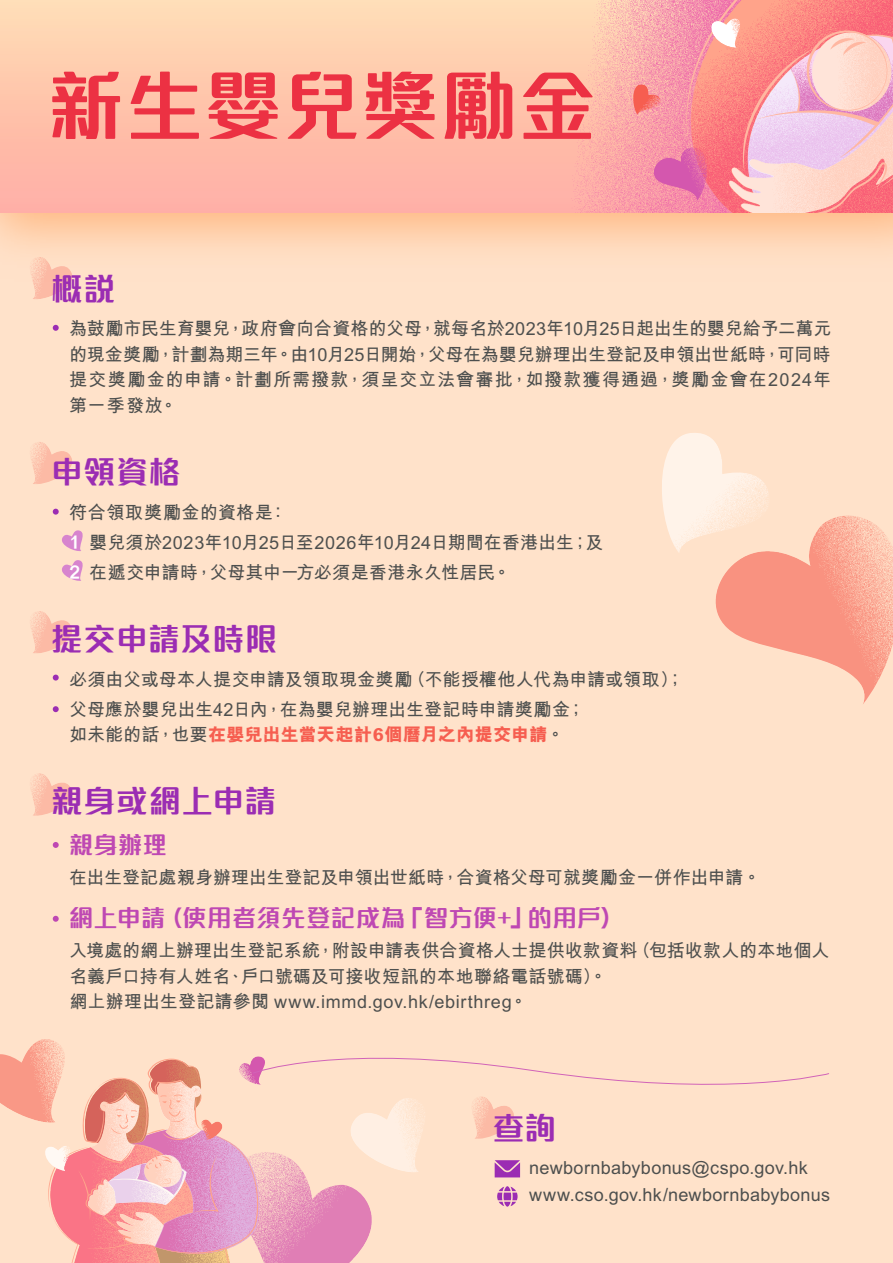
<style>
.page{position:relative;width:893px;height:1263px;background:#ffe2ca}
.page>*{position:absolute;margin:0;border:0;box-sizing:border-box;transform-origin:0 0}
.t1{font:700 76.5px "M Finance HK";letter-spacing:.025em;color:#ec3143}
.t2{font:700 31.5px "M Finance HK";letter-spacing:.03em;color:#9b2db3}
.t3{font:700 24px "M Finance HK";letter-spacing:.025em;color:#be48b3}
.t4{font:700 18px/25.5px "M Hei HK";letter-spacing:.015em;color:#4d4f4e}
.t5{font:800 18px "M Hei HK";letter-spacing:.015em;color:#f65e50}
.s1{font-weight:800;color:#fff}
.s2{font-weight:700;color:#4d4f4e}
</style>
<div class="page">
<div style="left:0;top:0;width:893px;height:213px;background:linear-gradient(to bottom,#ffdcb5,#ffaba4)"></div>
<svg style="left:633px;top:0;width:260px;height:213px"></svg>
<svg style="left:662px;top:433px;width:231px;height:271px"></svg>
<svg style="left:62px;top:530px;width:21px;height:21px"></svg>
<svg style="left:62px;top:560px;width:21px;height:21px"></svg>
<svg style="left:30px;top:257px;width:42px;height:42px"></svg>
<svg style="left:30px;top:442px;width:42px;height:42px"></svg>
<svg style="left:30px;top:611px;width:42px;height:42px"></svg>
<svg style="left:31px;top:773px;width:41px;height:43px"></svg>
<svg style="left:53px;top:325px;width:6px;height:6px"></svg>
<svg style="left:53px;top:509px;width:6px;height:6px"></svg>
<svg style="left:53px;top:675px;width:6px;height:5px"></svg>
<svg style="left:53px;top:706px;width:6px;height:6px"></svg>
<svg style="left:53px;top:842px;width:6px;height:6px"></svg>
<svg style="left:53px;top:916px;width:6px;height:6px"></svg>
<svg style="left:0;top:1039px;width:829px;height:224px"></svg>
<h1 class="t1" style="left:48px;top:67px;width:549px">新生嬰兒獎勵金</h1>
<h2 class="t2" style="left:51px;top:272px;width:66px">概說</h2>
<p class="t4" style="left:69px;top:314px;width:764px;text-align:justify">為鼓勵市民生育嬰兒，政府會向合資格的父母，就每名於2023年10月25日起出生的嬰兒給予二萬元的現金獎勵，計劃為期三年。由10月25日開始，父母在為嬰兒辦理出生登記及申領出世紙時，可同時提交獎勵金的申請。計劃所需撥款，須呈交立法會審批，如撥款獲得通過，獎勵金會在2024年第一季發放。</p>
<h2 class="t2" style="left:51px;top:456px;width:131px">申領資格</h2>
<p class="t4" style="left:69px;top:495px;width:536px;line-height:30px">符合領取獎勵金的資格是：<br><span class="s1">1</span> 嬰兒須於2023年10月25日至2026年10月24日期間在香港出生；及<br><span class="s1">2</span> 在遞交申請時，父母其中一方必須是香港永久性居民。</p>
<h2 class="t2" style="left:51px;top:623px;width:227px">提交申請及時限</h2>
<p class="t4" style="left:69px;top:662px;width:617px;line-height:30px">必須由父或母本人提交申請及領取現金獎勵（不能授權他人代為申請或領取）；父母應於嬰兒出生42日內，在為嬰兒辦理出生登記時申請獎勵金；</p>
<p class="t5" style="left:69px;top:725px;width:497px"><span class="s2">如未能的話，也要</span>在嬰兒出生當天起計6個曆月之內提交申請<span class="s2">。</span></p>
<h2 class="t2" style="left:51px;top:785px;width:227px">親身或網上申請</h2>
<h3 class="t3" style="left:69px;top:832px;width:99px">親身辦理</h3>
<p class="t4" style="left:69px;top:863px;width:693px">在出生登記處親身辦理出生登記及申領出世紙時，合資格父母可就獎勵金一併作出申請。</p>
<h3 class="t3" style="left:69px;top:906px;width:542px">網上申請 (使用者須先登記成為「智方便+」的用戶)</h3>
<p class="t4" style="left:69px;top:936px;width:762px">入境處的網上辦理出生登記系統，附設申請表供合資格人士提供收款資料（包括收款人的本地個人名義戶口持有人姓名、戶口號碼及可接收短訊的本地聯絡電話號碼）。<br>網上辦理出生登記請參閱 www.immd.gov.hk/ebirthreg。</p>
<h2 class="t2" style="left:493px;top:1111px;width:65px">查詢</h2>
<p class="t4" style="left:529px;top:1151px;width:302px;line-height:27.8px">newbornbabybonus@cspo.gov.hk www.cso.gov.hk/newbornbabybonus</p>
</div>
